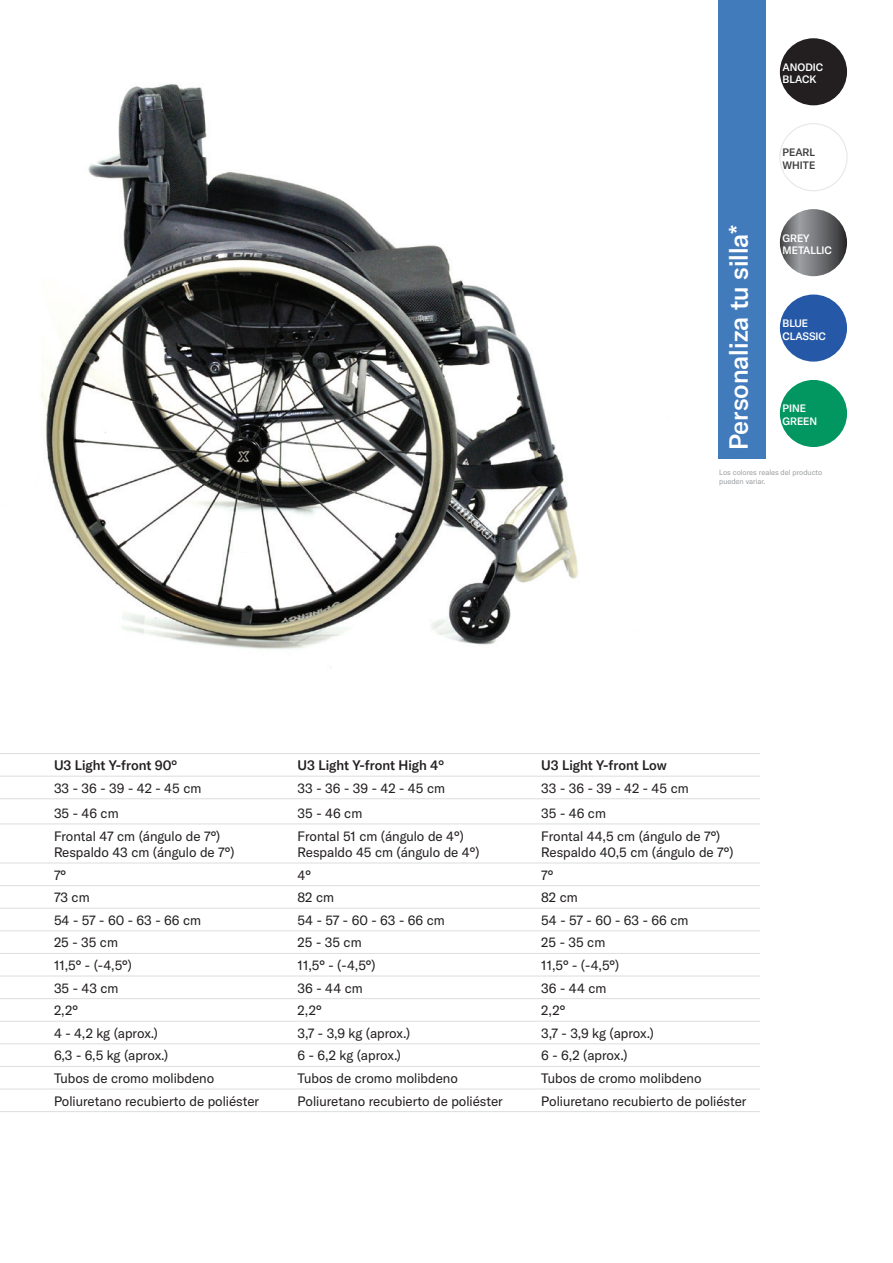
<style>
.page{position:relative;width:893px;height:1263px;background:#fff}
.page>*{position:absolute;margin:0;border:0;box-sizing:border-box;transform-origin:0 0}
.Headline_white{font:500 25.5px "GT America";color:#fff}
.t1{font:13.5px/16.5px "GT America";color:#231f20}
.t2{font:500 13.5px "GT America";color:#231f20}
.Color_name{font:500 10.5px/12.6px "GT America";color:#fff}
.Color_name-2{font:500 10.5px/12.6px "GT America";color:#3e3e3f}
.Fine_print{font:7.5px/9px "GT America";color:#9d9fa2}
</style>
<div class="page">
<img style="left:41px;top:84px;width:537px;height:583px">
<div style="left:718px;top:0;width:48px;height:459px;background:#427bbc"></div>
<div style="left:780px;top:380px;width:67px;height:67px;background:#029661;border-radius:50%"></div>
<div style="left:780px;top:38px;width:67px;height:67px;background:#231f20;border-radius:50%"></div>
<div style="left:779px;top:123px;width:69px;height:68px;border:1px solid #e5e8e7;border-radius:50%"></div>
<svg style="left:780px;top:209px;width:67px;height:67px;background:#707174"></svg>
<div style="left:780px;top:294px;width:67px;height:68px;background:#2558a7;border-radius:50%"></div>
<hr style="left:0;top:908px;width:54px;height:1px;background:#dcdddf">
<hr style="left:54px;top:908px;width:244px;height:1px;background:#dcdddf">
<hr style="left:298px;top:908px;width:243px;height:1px;background:#dcdddf">
<hr style="left:541px;top:908px;width:219px;height:1px;background:#dcdddf">
<hr style="left:0;top:930px;width:54px;height:1px;background:#dcdddf">
<hr style="left:54px;top:930px;width:244px;height:1px;background:#dcdddf">
<hr style="left:298px;top:930px;width:243px;height:1px;background:#dcdddf">
<hr style="left:541px;top:930px;width:219px;height:1px;background:#dcdddf">
<hr style="left:0;top:953px;width:54px;height:1px;background:#dcdddf">
<hr style="left:54px;top:953px;width:244px;height:1px;background:#dcdddf">
<hr style="left:298px;top:953px;width:243px;height:1px;background:#dcdddf">
<hr style="left:541px;top:953px;width:219px;height:1px;background:#dcdddf">
<hr style="left:0;top:976px;width:54px;height:1px;background:#dcdddf">
<hr style="left:54px;top:976px;width:244px;height:1px;background:#dcdddf">
<hr style="left:298px;top:976px;width:243px;height:1px;background:#dcdddf">
<hr style="left:541px;top:976px;width:219px;height:1px;background:#dcdddf">
<hr style="left:0;top:998px;width:54px;height:1px;background:#dcdddf">
<hr style="left:54px;top:998px;width:244px;height:1px;background:#dcdddf">
<hr style="left:298px;top:998px;width:243px;height:1px;background:#dcdddf">
<hr style="left:541px;top:998px;width:219px;height:1px;background:#dcdddf">
<hr style="left:0;top:1021px;width:54px;height:1px;background:#dcdddf">
<hr style="left:54px;top:1021px;width:244px;height:1px;background:#dcdddf">
<hr style="left:298px;top:1021px;width:243px;height:1px;background:#dcdddf">
<hr style="left:541px;top:1021px;width:219px;height:1px;background:#dcdddf">
<hr style="left:0;top:1043px;width:54px;height:1px;background:#dcdddf">
<hr style="left:54px;top:1043px;width:244px;height:1px;background:#dcdddf">
<hr style="left:298px;top:1043px;width:243px;height:1px;background:#dcdddf">
<hr style="left:541px;top:1043px;width:219px;height:1px;background:#dcdddf">
<hr style="left:0;top:1066px;width:54px;height:1px;background:#dcdddf">
<hr style="left:54px;top:1066px;width:244px;height:1px;background:#dcdddf">
<hr style="left:298px;top:1066px;width:243px;height:1px;background:#dcdddf">
<hr style="left:541px;top:1066px;width:219px;height:1px;background:#dcdddf">
<hr style="left:0;top:1089px;width:54px;height:1px;background:#dcdddf">
<hr style="left:54px;top:1089px;width:244px;height:1px;background:#dcdddf">
<hr style="left:298px;top:1089px;width:243px;height:1px;background:#dcdddf">
<hr style="left:541px;top:1089px;width:219px;height:1px;background:#dcdddf">
<hr style="left:0;top:1111px;width:54px;height:1px;background:#dcdddf">
<hr style="left:54px;top:1111px;width:244px;height:1px;background:#dcdddf">
<hr style="left:298px;top:1111px;width:243px;height:1px;background:#dcdddf">
<hr style="left:541px;top:1111px;width:219px;height:1px;background:#dcdddf">
<hr style="left:0;top:885px;width:54px;height:1px;background:#dcdddf">
<hr style="left:54px;top:885px;width:244px;height:1px;background:#dcdddf">
<hr style="left:298px;top:885px;width:243px;height:1px;background:#dcdddf">
<hr style="left:541px;top:885px;width:219px;height:1px;background:#dcdddf">
<hr style="left:0;top:753px;width:54px;height:1px;background:#dcdddf">
<hr style="left:54px;top:753px;width:244px;height:1px;background:#dcdddf">
<hr style="left:298px;top:753px;width:243px;height:1px;background:#dcdddf">
<hr style="left:541px;top:753px;width:219px;height:1px;background:#dcdddf">
<hr style="left:0;top:776px;width:54px;height:1px;background:#dcdddf">
<hr style="left:54px;top:776px;width:244px;height:1px;background:#dcdddf">
<hr style="left:298px;top:776px;width:243px;height:1px;background:#dcdddf">
<hr style="left:541px;top:776px;width:219px;height:1px;background:#dcdddf">
<hr style="left:0;top:798px;width:54px;height:1px;background:#dcdddf">
<hr style="left:54px;top:798px;width:244px;height:1px;background:#dcdddf">
<hr style="left:298px;top:798px;width:243px;height:1px;background:#dcdddf">
<hr style="left:541px;top:798px;width:219px;height:1px;background:#dcdddf">
<hr style="left:0;top:823px;width:54px;height:1px;background:#dcdddf">
<hr style="left:54px;top:823px;width:244px;height:1px;background:#dcdddf">
<hr style="left:298px;top:823px;width:243px;height:1px;background:#dcdddf">
<hr style="left:541px;top:823px;width:219px;height:1px;background:#dcdddf">
<hr style="left:0;top:863px;width:54px;height:1px;background:#dcdddf">
<hr style="left:54px;top:863px;width:244px;height:1px;background:#dcdddf">
<hr style="left:298px;top:863px;width:243px;height:1px;background:#dcdddf">
<hr style="left:541px;top:863px;width:219px;height:1px;background:#dcdddf">
<p class="Color_name" style="left:782px;top:61px;width:42px">ANODIC<br>BLACK</p>
<p class="Headline_white" style="left:723px;top:450px;width:226px;rotate:-90deg">Personaliza tu silla*</p>
<p class="Color_name-2" style="left:782px;top:146px;width:34px">PEARL<br>WHITE</p>
<p class="Color_name" style="left:782px;top:231px;width:51px">GREY<br>METALLIC</p>
<p class="Color_name" style="left:782px;top:317px;width:45px">BLUE<br>CLASSIC</p>
<p class="Color_name" style="left:782px;top:402px;width:36px">PINE<br>GREEN</p>
<p class="Fine_print" style="left:719px;top:467px;width:105px">Los colores reales del producto pueden variar.</p>
<p class="t2" style="left:54px;top:757px;width:125px">U3 Light Y-front 90°</p>
<p class="t2" style="left:298px;top:757px;width:148px">U3 Light Y-front High 4°</p>
<p class="t2" style="left:541px;top:757px;width:127px">U3 Light Y-front Low</p>
<p class="t1" style="left:54px;top:780px;width:149px">33 - 36 - 39 - 42 - 45 cm</p>
<p class="t1" style="left:298px;top:780px;width:149px">33 - 36 - 39 - 42 - 45 cm</p>
<p class="t1" style="left:541px;top:780px;width:149px">33 - 36 - 39 - 42 - 45 cm</p>
<p class="t1" style="left:54px;top:805px;width:66px">35 - 46 cm</p>
<p class="t1" style="left:298px;top:805px;width:66px">35 - 46 cm</p>
<p class="t1" style="left:541px;top:805px;width:66px">35 - 46 cm</p>
<p class="t1" style="left:54px;top:827px;width:182px">Frontal 47 cm (ángulo de 7°)<br>Respaldo 43 cm (ángulo de 7°)</p>
<p class="t1" style="left:298px;top:827px;width:183px">Frontal 51 cm (ángulo de 4°)<br>Respaldo 45 cm (ángulo de 4°)</p>
<p class="t1" style="left:541px;top:827px;width:194px">Frontal 44,5 cm (ángulo de 7°)<br>Respaldo 40,5 cm (ángulo de 7°)</p>
<p class="t1" style="left:54px;top:867px;width:14px">7°</p>
<p class="t1" style="left:298px;top:867px;width:15px">4°</p>
<p class="t1" style="left:541px;top:867px;width:14px">7°</p>
<p class="t1" style="left:54px;top:889px;width:37px">73 cm</p>
<p class="t1" style="left:298px;top:889px;width:38px">82 cm</p>
<p class="t1" style="left:541px;top:889px;width:38px">82 cm</p>
<p class="t1" style="left:54px;top:912px;width:149px">54 - 57 - 60 - 63 - 66 cm</p>
<p class="t1" style="left:298px;top:912px;width:149px">54 - 57 - 60 - 63 - 66 cm</p>
<p class="t1" style="left:541px;top:912px;width:149px">54 - 57 - 60 - 63 - 66 cm</p>
<p class="t1" style="left:54px;top:934px;width:65px">25 - 35 cm</p>
<p class="t1" style="left:298px;top:934px;width:65px">25 - 35 cm</p>
<p class="t1" style="left:541px;top:934px;width:65px">25 - 35 cm</p>
<p class="t1" style="left:54px;top:957px;width:79px">11,5° - (-4,5°)</p>
<p class="t1" style="left:298px;top:957px;width:79px">11,5° - (-4,5°)</p>
<p class="t1" style="left:541px;top:957px;width:79px">11,5° - (-4,5°)</p>
<p class="t1" style="left:54px;top:980px;width:66px">35 - 43 cm</p>
<p class="t1" style="left:298px;top:980px;width:67px">36 - 44 cm</p>
<p class="t1" style="left:541px;top:980px;width:67px">36 - 44 cm</p>
<p class="t1" style="left:54px;top:1002px;width:25px">2,2°</p>
<p class="t1" style="left:298px;top:1002px;width:25px">2,2°</p>
<p class="t1" style="left:541px;top:1002px;width:25px">2,2°</p>
<p class="t1" style="left:54px;top:1025px;width:106px">4 - 4,2 kg (aprox.)</p>
<p class="t1" style="left:298px;top:1025px;width:114px">3,7 - 3,9 kg (aprox.)</p>
<p class="t1" style="left:541px;top:1025px;width:114px">3,7 - 3,9 kg (aprox.)</p>
<p class="t1" style="left:54px;top:1047px;width:116px">6,3 - 6,5 kg (aprox.)</p>
<p class="t1" style="left:298px;top:1047px;width:105px">6 - 6,2 kg (aprox.)</p>
<p class="t1" style="left:541px;top:1047px;width:88px">6 - 6,2 (aprox.)</p>
<p class="t1" style="left:54px;top:1070px;width:162px">Tubos de cromo molibdeno</p>
<p class="t1" style="left:298px;top:1070px;width:162px">Tubos de cromo molibdeno</p>
<p class="t1" style="left:541px;top:1070px;width:162px">Tubos de cromo molibdeno</p>
<p class="t1" style="left:54px;top:1092px;width:207px">Poliuretano recubierto de poliéster</p>
<p class="t1" style="left:298px;top:1092px;width:207px">Poliuretano recubierto de poliéster</p>
<p class="t1" style="left:541px;top:1092px;width:207px">Poliuretano recubierto de poliéster</p>
</div>
